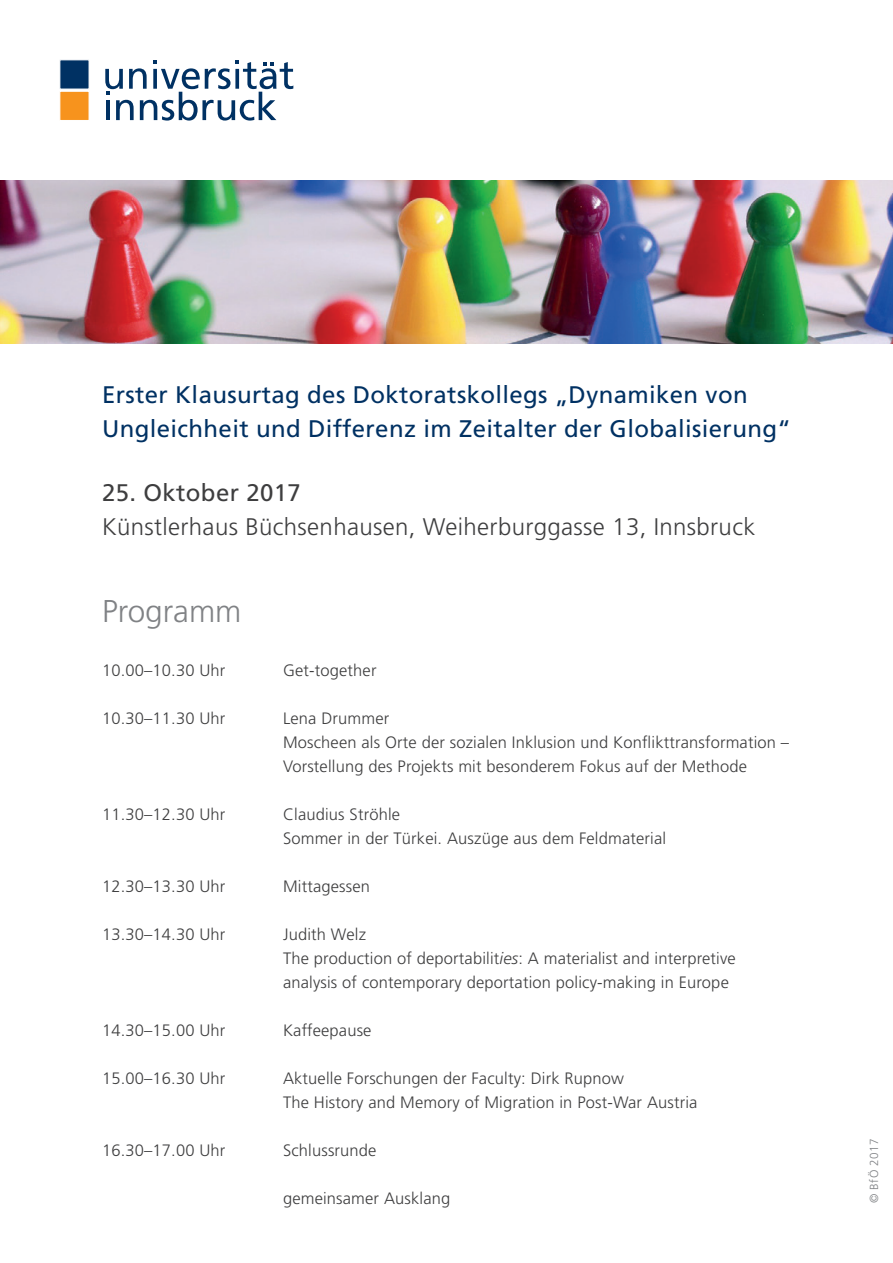
<style>
.page{position:relative;width:893px;height:1263px;background:#fff}
.page>*{position:absolute;margin:0;border:0;box-sizing:border-box;transform-origin:0 0}
.t1{font:300 31.5px "Frutiger";color:#808285}
.t2{font:24px/34px "Frutiger";letter-spacing:.015em;color:#003163}
.t3{font:300 24px "Frutiger";letter-spacing:.015em;color:#3e3e3f}
.t4{font:24px "Frutiger";letter-spacing:.015em;color:#3e3e3f}
.t5{font:300 16.5px/24px "Frutiger";letter-spacing:.01em;color:#3e3e3f}
.t6{font:300 11.7px "Frutiger";letter-spacing:.03em;color:#808285}
.s1{font-style:italic}
</style>
<div class="page">
<img style="left:0;top:180px;width:893px;height:163px">
<svg style="left:59px;top:59px;width:30px;height:61px;background:#8c7658"></svg>
<svg style="left:105px;top:60px;width:188px;height:61px"></svg>
<h2 class="t2" style="left:102px;top:377px;width:690px">Erster Klausurtag des Doktoratskollegs „Dynamiken von<br>Ungleichheit und Differenz im Zeitalter der Globalisierung“</h2>
<h2 class="t4" style="left:102px;top:478px;width:200px">25. Oktober 2017</h2>
<h2 class="t3" style="left:102px;top:513px;width:655px">Künstlerhaus Büchsenhausen, Weiherburggasse 13, Innsbruck</h2>
<h1 class="t1" style="left:102px;top:593px;width:141px">Programm</h1>
<p class="t5" style="left:102px;top:658px;width:125px">10.00–10.30 Uhr</p>
<p class="t5" style="left:283px;top:658px;width:95px">Get-together</p>
<p class="t5" style="left:102px;top:706px;width:125px">10.30–11.30 Uhr</p>
<p class="t5" style="left:283px;top:706px;width:508px">Lena Drummer<br>Moscheen als Orte der sozialen Inklusion und Konflikttransformation –<br>Vorstellung des Projekts mit besonderem Fokus auf der Methode</p>
<p class="t5" style="left:102px;top:802px;width:125px">11.30–12.30 Uhr</p>
<p class="t5" style="left:283px;top:802px;width:385px">Claudius Ströhle<br>Sommer in der Türkei. Auszüge aus dem Feldmaterial</p>
<p class="t5" style="left:102px;top:874px;width:125px">12.30–13.30 Uhr</p>
<p class="t5" style="left:283px;top:874px;width:88px">Mittagessen</p>
<p class="t5" style="left:102px;top:922px;width:125px">13.30–14.30 Uhr</p>
<p class="t5" style="left:283px;top:922px;width:454px">Judith Welz<br>The production of deportabilit<span class="s1">ies</span>: A materialist and interpretive analysis of contemporary deportation policy-making in Europe</p>
<p class="t5" style="left:102px;top:1018px;width:125px">14.30–15.00 Uhr</p>
<p class="t5" style="left:283px;top:1018px;width:90px">Kaffeepause</p>
<p class="t5" style="left:102px;top:1066px;width:125px">15.00–16.30 Uhr</p>
<p class="t5" style="left:283px;top:1066px;width:416px">Aktuelle Forschungen der Faculty: Dirk Rupnow<br>The History and Memory of Migration in Post-War Austria</p>
<p class="t5" style="left:102px;top:1138px;width:125px">16.30–17.00 Uhr</p>
<p class="t5" style="left:283px;top:1138px;width:95px">Schlussrunde</p>
<p class="t5" style="left:283px;top:1186px;width:169px">gemeinsamer Ausklang</p>
<p class="t6" style="left:867px;top:1203px;width:65px;rotate:-90deg">© BfÖ 2017</p>
</div>
